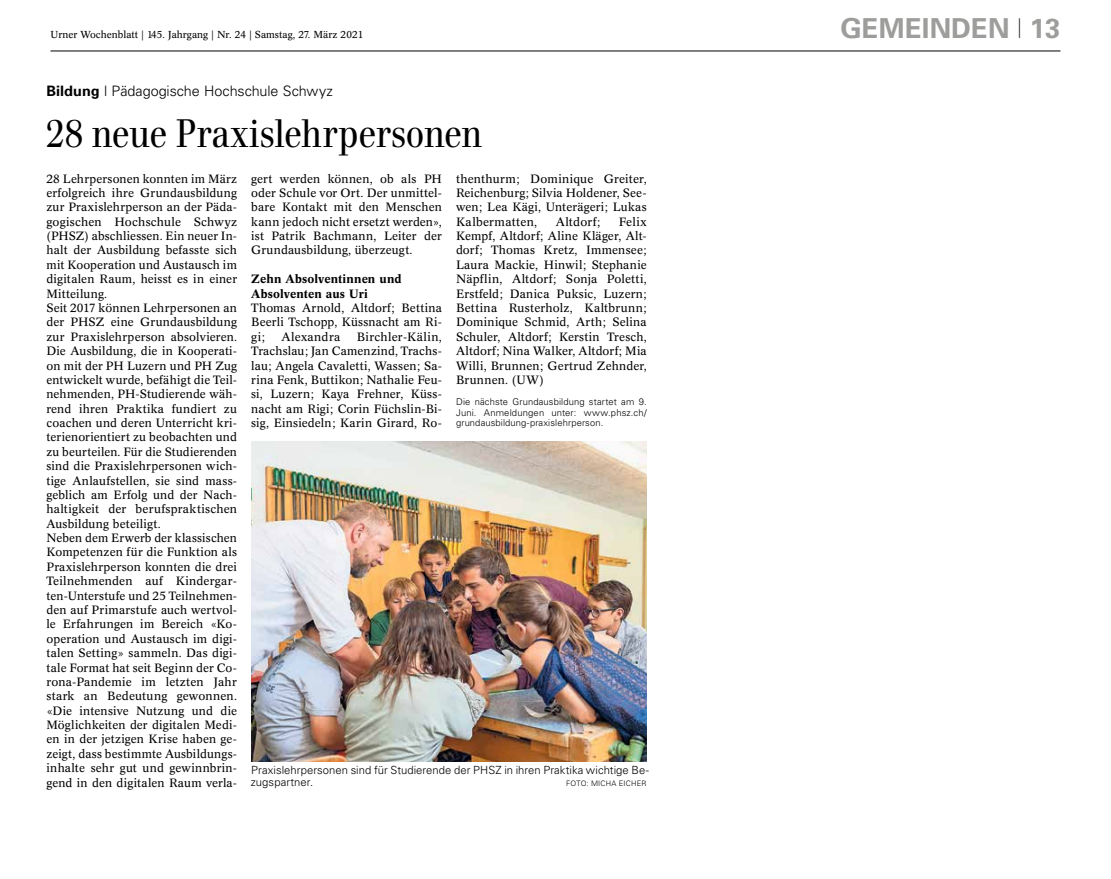
<style>
.page{position:relative;width:1111px;height:879px;background:#fff}
.page>*{position:absolute;margin:0;border:0;box-sizing:border-box;transform-origin:0 0}
.t1{font:38.75px "UBS Headline";letter-spacing:-.005em;color:#000}
.t2{font:700 27.5px "Univers";letter-spacing:.005em;color:#9d9d9c}
.t3{font:300 14.38px "Univers";letter-spacing:-.005em;color:#000}
.t4{font:11.88px/14.4px "Concorde BE";letter-spacing:.01em;color:#000;text-align:justify}
.t5{font:500 11.88px/14.4px "Concorde BE";letter-spacing:.01em;color:#000}
.t6{font:11.88px "Concorde BE";letter-spacing:.03em;color:#000}
.t7{font:300 11.25px/12.5px "Univers";letter-spacing:.005em;color:#000}
.t8{font:10px "Concorde BE";color:#000}
.t9{font:300 9.38px/10.6px "Univers";letter-spacing:.015em;color:#000;text-align:justify}
.t10{font:300 7.5px "Univers";letter-spacing:.03em;color:#000}
.s1{font-weight:700}
</style>
<div class="page">
<hr style="left:50px;top:51px;width:1010px;height:1px;background:#000">
<img style="left:251px;top:441px;width:396px;height:320px">
<p class="t8" style="left:50px;top:28px;width:314px">Urner Wochenblatt | 145. Jahrgang | Nr. 24 | Samstag, 27. März 2021</p>
<p class="t3" style="left:46px;top:82px;width:288px"><span class="s1">Bildung</span> | Pädagogische Hochschule Schwyz</p>
<h1 class="t1" style="left:46px;top:110px;width:437px">28 neue Praxislehrpersonen</h1>
<p class="t4" style="left:46px;top:171px;width:192px;text-align:left">28 Lehrpersonen konnten im März erfolgreich ihre Grundausbildung zur Praxislehrperson an der Päda&shy;gogischen Hochschule Schwyz (PHSZ) abschliessen. Ein neuer In&shy;halt der Ausbildung befasste sich mit Kooperation und Austausch im digitalen Raum, heisst es in einer<br>Mitteilung.<br>Seit 2017 können Lehrpersonen an der PHSZ eine Grundausbildung zur Praxislehrperson absolvieren.<br>Die Ausbildung, die in Kooperati&shy;on mit der PH Luzern und PH Zug entwickelt wurde, befähigt die Teil&shy;nehmenden, PH-Studierende wäh&shy;rend ihren Praktika fundiert zu coachen und deren Unterricht kri&shy;terienorientiert zu beobachten und zu beurteilen. Für die Studierenden sind die Praxislehrpersonen wich&shy;tige Anlaufstellen, sie sind mass&shy;geblich am Erfolg und der Nach&shy;haltigkeit der berufspraktischen<br>Ausbildung beteiligt.<br>Neben dem Erwerb der klassischen<br>Kompetenzen für die Funktion als<br>Praxislehrperson konnten die drei<br>Teilnehmenden auf Kindergar&shy;ten-Unterstufe und 25 Teilnehmen&shy;den auf Primarstufe auch wertvol&shy;le Erfahrungen im Bereich «Ko&shy;operation und Austausch im digi&shy;talen Setting» sammeln. Das digi&shy;tale Format hat seit Beginn der Co&shy;rona-Pandemie im letzten Jahr stark an Bedeutung gewonnen. «Die intensive Nutzung und die<br>Möglichkeiten der digitalen Medi&shy;en in der jetzigen Krise haben ge&shy;zeigt, dass bestimmte Ausbildungs&shy;inhalte sehr gut und gewinnbrin&shy;gend in den digitalen Raum verla-</p>
<p class="t4" style="left:251px;top:171px;width:192px">gert werden können, ob als PH oder Schule vor Ort. Der unmittel&shy;bare Kontakt mit den Menschen kann jedoch nicht ersetzt werden», ist Patrik Bachmann, Leiter der Grundausbildung, überzeugt.</p>
<p class="t4" style="left:456px;top:171px;width:192px">thenthurm; Dominique Greiter, Reichenburg; Silvia Holdener, See&shy;wen; Lea Kägi, Unterägeri; Lukas Kalbermatten,</p>
<p class="t4" style="left:456px;top:214px;width:192px;text-indent:163px">Felix Kempf, Altdorf; Aline Kläger, Alt&shy;dorf; Thomas Kretz, Immensee; Laura Mackie, Hinwil; Stephanie Näpflin, Altdorf; Sonja Poletti, Erstfeld; Danica Puksic, Luzern; Bettina Rusterholz, Kaltbrunn; Dominique Schmid, Arth; Selina Schuler, Altdorf; Kerstin Tresch, Altdorf; Nina Walker, Altdorf; Mia Willi, Brunnen; Gertrud Zehnder, Brunnen. (UW)</p>
<p class="t9" style="left:456px;top:396px;width:192px">Die nächste Grundausbildung startet am 9.<br>Juni. Anmeldungen unter: www.phsz.ch/ grundausbildung-praxislehrperson.</p>
<p class="t4" style="left:556px;top:214px;width:46px">Altdorf;</p>
<p class="t5" style="left:251px;top:272px;width:152px">Zehn Absolventinnen und<br>Absolventen aus Uri</p>
<p class="t4" style="left:251px;top:301px;width:192px">Thomas Arnold, Altdorf; Bettina Beerli Tschopp, Küssnacht am Ri&shy;gi;</p>
<p class="t4" style="left:251px;top:329px;width:192px;text-indent:106px">Birchler-Kälin, Trachslau; Jan Camenzind, Trachs&shy;lau; Angela Cavaletti, Wassen; Sa&shy;rina Fenk, Buttikon; Nathalie Feu&shy;si, Luzern; Kaya Frehner, Küss&shy;nacht am Rigi; Corin Füchslin-Bi&shy;sig, Einsiedeln; Karin Girard, Ro-</p>
<p class="t6" style="left:282px;top:330px;width:60px">Alexandra</p>
<p class="t7" style="left:251px;top:763px;width:399px">Praxislehrpersonen sind für Studierende der PHSZ in ihren Praktika wichtige Be&shy;zugspartner.</p>
<p class="t10" style="left:566px;top:779px;width:82px">FOTO: MICHA EICHER</p>
<h2 class="t2" style="left:840px;top:11px;width:222px">GEMEINDEN <sup>|</sup> 13</h2>
</div>
